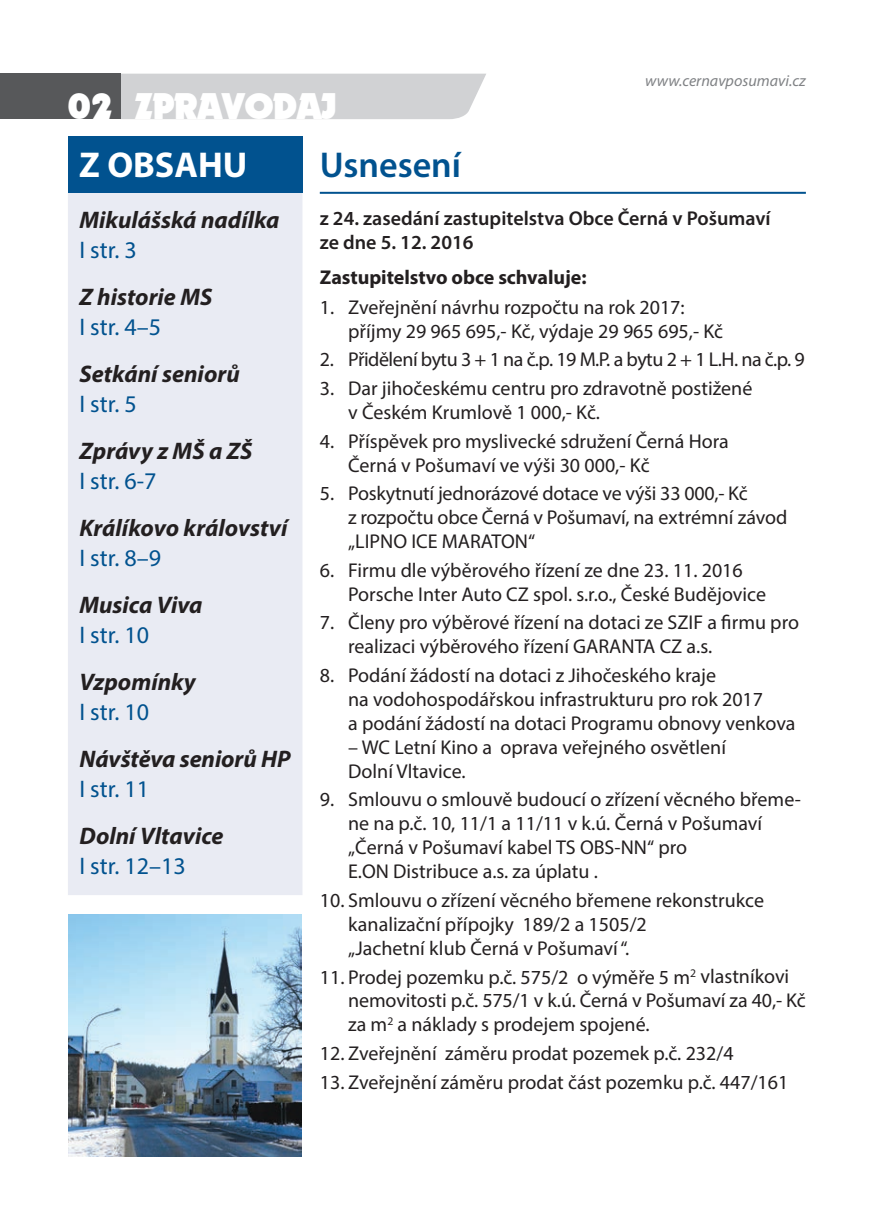
<style>
.page{position:relative;width:874px;height:1225px;background:#fff}
.page>*{position:absolute;margin:0;border:0;box-sizing:border-box;transform-origin:0 0}
.t1{font:36px "Dynamo CE";color:#fff}
.t2{font:600 36px "Myriad Pro";color:#01528f}
.t3{font:700 36px "Myriad Pro";color:#fff}
.t4{font:italic 700 24px "Myriad Pro";color:#231f20}
.t5{font:24px "Myriad Pro";color:#01528f}
.t6{font:20px/24px "Myriad Pro";color:#231f20}
.t7{font:600 20px/24px "Myriad Pro";color:#231f20}
.t8{font:20px "Myriad Pro";letter-spacing:-.025em;color:#231f20}
.t9{font:700 20px "Myriad Pro";letter-spacing:-.005em;color:#231f20}
.t10{font:italic 16px "Myriad Pro";color:#808285}
</style>
<div class="page">
<div style="left:120px;top:74px;width:366px;height:45px;background:#d1d2d4"></div>
<div style="left:0;top:74px;width:120px;height:45px;background:#57585a"></div>
<div style="left:68px;top:136px;width:234px;height:57px;background:#01528f"></div>
<div style="left:68px;top:193px;width:234px;height:702px;background:#e9ebf3"></div>
<hr style="left:319px;top:192px;width:486px;height:2px;background:#01528f">
<img style="left:68px;top:914px;width:234px;height:242px">
<h1 class="t1" style="left:68px;top:83px;width:270px">02 ZPRAVODAJ</h1>
<h1 class="t3" style="left:79px;top:141px;width:170px">Z OBSAHU</h1>
<h1 class="t2" style="left:319px;top:142px;width:143px">Usnesení</h1>
<p class="t10" style="left:645px;top:70px;width:162px">www.cernavposumavi.cz</p>
<p class="t4" style="left:79px;top:204px;width:201px">Mikulášská nadílka</p>
<p class="t5" style="left:79px;top:235px;width:59px">I str. 3</p>
<p class="t4" style="left:79px;top:281px;width:134px">Z historie MS</p>
<p class="t5" style="left:79px;top:312px;width:83px">I str. 4–5</p>
<p class="t4" style="left:79px;top:358px;width:162px">Setkání seniorů</p>
<p class="t5" style="left:79px;top:389px;width:59px">I str. 5</p>
<p class="t4" style="left:79px;top:435px;width:174px">Zprávy z MŠ a ZŠ</p>
<p class="t5" style="left:79px;top:466px;width:78px">I str. 6-7</p>
<p class="t4" style="left:79px;top:512px;width:209px">Králíkovo království</p>
<p class="t5" style="left:79px;top:543px;width:83px">I str. 8–9</p>
<p class="t4" style="left:79px;top:589px;width:124px">Musica Viva</p>
<p class="t5" style="left:79px;top:620px;width:71px">I str. 10</p>
<p class="t4" style="left:79px;top:666px;width:118px">Vzpomínky</p>
<p class="t5" style="left:79px;top:697px;width:71px">I str. 10</p>
<p class="t4" style="left:79px;top:743px;width:212px">Návštěva seniorů HP</p>
<p class="t5" style="left:79px;top:774px;width:71px">I str. 11</p>
<p class="t4" style="left:79px;top:820px;width:146px">Dolní Vltavice</p>
<p class="t5" style="left:79px;top:851px;width:108px">I str. 12–13</p>
<p class="t7" style="left:319px;top:206px;width:452px">z 24. zasedání zastupitelstva Obce Černá v Pošumaví ze dne 5. 12. 2016</p>
<p class="t9" style="left:319px;top:264px;width:268px">Zastupitelstvo obce schvaluje:</p>
<p class="t6" style="left:348px;top:295px;width:376px;text-indent:-28px">1. Zveřejnění návrhu rozpočtu na rok 2017: příjmy 29 965 695,- Kč, výdaje 29 965 695,- Kč</p>
<p class="t8" style="left:319px;top:347px;width:486px">2. Přidělení bytu 3 + 1 na č.p. 19 M.P. a bytu 2 + 1 L.H. na č.p. 9</p>
<p class="t6" style="left:348px;top:376px;width:405px;text-indent:-28px">3. Dar jihočeskému centru pro zdravotně postižené v Českém Krumlově 1 000,- Kč.</p>
<p class="t6" style="left:348px;top:428px;width:382px;text-indent:-28px">4. Příspěvek pro myslivecké sdružení Černá Hora<br>Černá v Pošumaví ve výši 30 000,- Kč</p>
<p class="t6" style="left:348px;top:481px;width:440px;text-indent:-28px">5. Poskytnutí jednorázové dotace ve výši 33 000,- Kč<br>z rozpočtu obce Černá v Pošumaví, na extrémní závod „LIPNO ICE MARATON“</p>
<p class="t6" style="left:348px;top:557px;width:419px;text-indent:-28px">6. Firmu dle výběrového řízení ze dne 23. 11. 2016<br>Porsche Inter Auto CZ spol. s.r.o., České Budějovice</p>
<p class="t6" style="left:348px;top:610px;width:452px;text-indent:-28px">7. Členy pro výběrové řízení na dotaci ze SZIF a rmu pro realizaci výběrového řízení GARANTA CZ a.s.</p>
<p class="t6" style="left:348px;top:663px;width:448px;text-indent:-28px">8. Podání žádostí na dotaci z Jihočeského kraje<br>na vodohospodářskou infrastrukturu pro rok 2017<br>a podání žádostí na dotaci Programu obnovy venkova</p>
<p class="t6" style="left:348px;top:735px;width:379px">– WC Letní Kino a oprava veřejného osvětlení<br>Dolní Vltavice.</p>
<p class="t6" style="left:348px;top:787px;width:454px;text-indent:-28px">9. Smlouvu o smlouvě budoucí o zřízení věcného břeme&shy;ne na p.č. 10, 11/1 a 11/11 v k.ú. Černá v Pošumaví „Černá v Pošumaví kabel TS OBS-NN“ pro<br>E.ON Distribuce a.s. za úplatu .</p>
<p class="t6" style="left:348px;top:888px;width:417px;text-indent:-28px">10. Smlouvu o zřízení věcného břemene rekonstrukce kanalizační přípojky 189/2 a 1505/2<br>„Jachetní klub Černá v Pošumaví “.</p>
<p class="t6" style="left:348px;top:964px;width:459px;text-indent:-28px">11. Prodej pozemku p.č. 575/2 o výměře 5 m<sup>2</sup> vlastníkovi nemovitosti p.č. 575/1 v k.ú. Černá v Pošumaví za 40,- Kč za m<sup>2</sup> a náklady s prodejem spojené.</p>
<p class="t6" style="left:319px;top:1041px;width:415px">12. Zveřejnění záměru prodat pozemek p.č. 232/4</p>
<p class="t6" style="left:319px;top:1069px;width:470px">13. Zveřejnění záměru prodat část pozemku p.č. 447/161</p>
</div>
